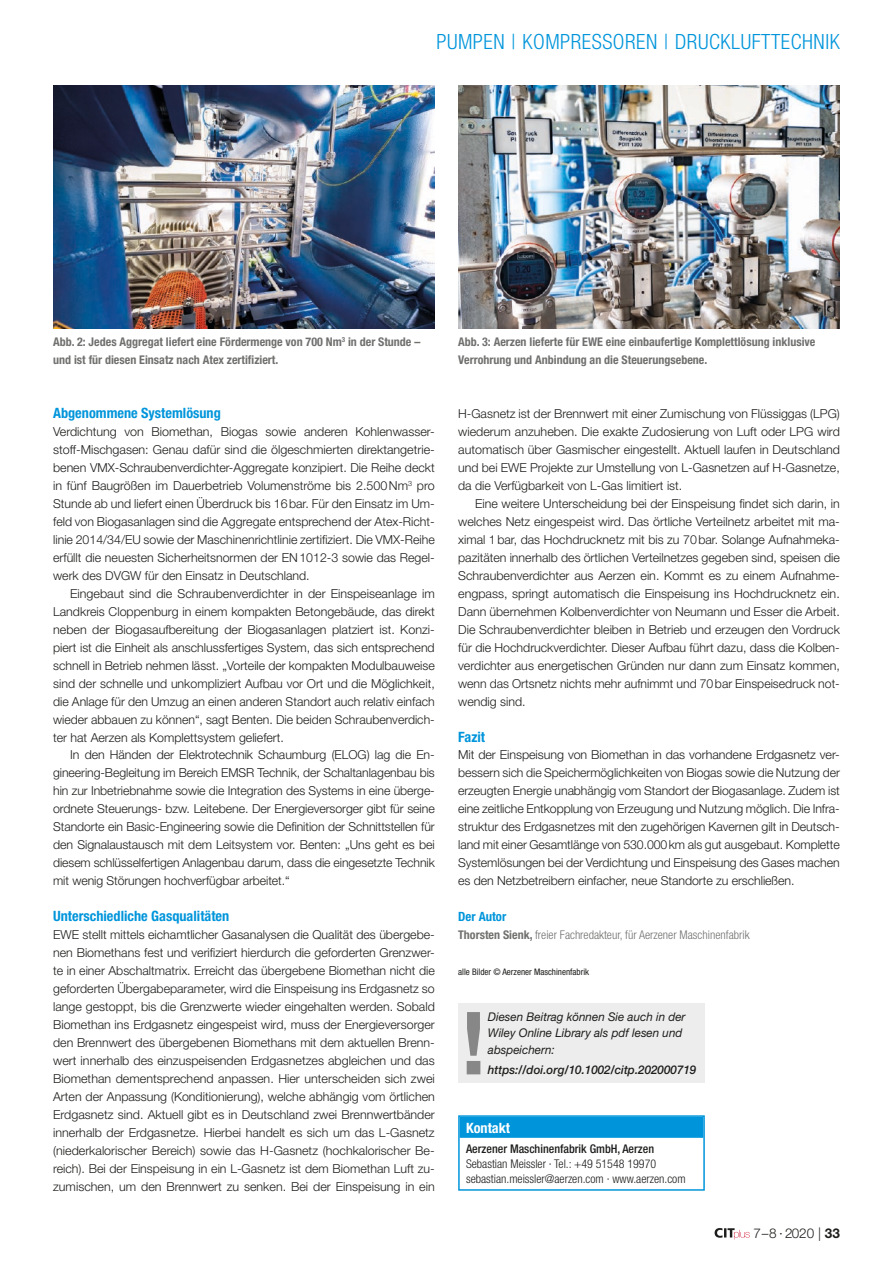
<style>
.page{position:relative;width:893px;height:1263px;background:#fff}
.page>*{position:absolute;margin:0;border:0;box-sizing:border-box;transform-origin:0 0}
.t1{font:300 condensed 21px "Helvetica Neue LT Std";letter-spacing:.025em;color:#0095db}
.t2{font:700 condensed 14.25px "Helvetica Neue LT Std";color:#0095db}
.t3{font:700 condensed 14.25px "Helvetica Neue LT Std";color:#fff}
.t4{font:300 13.5px "Helvetica Neue LT Std";color:#1d1d1b}
.t5{font:700 condensed 12.75px "Helvetica Neue LT Std";color:#0095db}
.t6{font:300 12.3px/18px "Helvetica Neue LT Std";color:#1d1d1b;text-align:justify}
.t7{font:700 condensed 12px/18px "Helvetica Neue LT Std";color:#70706f}
.t8{font:300 condensed 12px/15px "Helvetica Neue LT Std";color:#1d1d1b}
.t9{font:italic 12px/16.5px "Helvetica Neue LT Std";color:#1d1d1b}
.t10{font:300 condensed 12px "Helvetica Neue LT Std";color:#70706f}
.t11{font:italic 500 12px "Helvetica Neue LT Std";color:#1d1d1b}
.t12{font:500 condensed 12px "Helvetica Neue LT Std";color:#1d1d1b}
.t13{font:condensed 9px "Helvetica Neue LT Std";color:#1d1d1b}
.s1{font-weight:700}
</style>
<div class="page">
<div style="left:458px;top:1003px;width:247px;height:80px;background:#ededed"></div>
<svg style="left:467px;top:1012px;width:13px;height:62px"></svg>
<div style="left:460px;top:1117px;width:243px;height:21px;background:#0095db"></div>
<div style="left:458px;top:1115px;width:247px;height:76px;border:2px solid #0095db"></div>
<img style="left:53px;top:85px;width:382px;height:243px">
<img style="left:458px;top:85px;width:382px;height:243px">
<svg style="left:715px;top:1228px;width:35px;height:11px"></svg>
<h1 class="t1" style="left:436px;top:29px;width:399px">Pumpen | Kompressoren | Drucklufttechnik</h1>
<p class="t7" style="left:53px;top:333px;width:369px">Abb. 2: Jedes Aggregat liefert eine Fördermenge von 700 Nm<sup>3</sup> in der Stunde – und ist für diesen Einsatz nach Atex zertifiziert.</p>
<p class="t7" style="left:458px;top:333px;width:359px">Abb. 3: Aerzen lieferte für EWE eine einbaufertige Komplettlösung inklusive<br>Verrohrung und Anbindung an die Steuerungsebene.</p>
<p class="t2" style="left:53px;top:404px;width:169px">Abgenommene Systemlösung</p>
<p class="t6" style="left:53px;top:422px;width:383px">Verdichtung von Biomethan, Biogas sowie anderen Kohlenwasser&shy;stoff-Mischgasen: Genau dafür sind die ölgeschmierten direktangetrie&shy;benen VMX-Schraubenverdichter-Aggregate konzipiert. Die Reihe deckt in fünf Baugrößen im Dauerbetrieb Volumenströme bis 2.500Nm<sup>3</sup> pro Stunde ab und liefert einen Überdruck bis 16bar. Für den Einsatz im Um&shy;feld von Biogasanlagen sind die Aggregate entsprechend der Atex-Richt&shy;linie 2014/34/EU sowie der Maschinenrichtlinie zertifiziert. Die VMX-Reihe erfüllt die neuesten Sicherheitsnormen der EN1012-3 sowie das Regel&shy;werk des DVGW für den Einsatz in Deutschland.</p>
<p class="t6" style="left:53px;top:584px;width:383px;text-indent:17px">Eingebaut sind die Schraubenverdichter in der Einspeiseanlage im Landkreis Cloppenburg in einem kompakten Betongebäude, das direkt neben der Biogasaufbereitung der Biogasanlagen platziert ist. Konzi&shy;piert ist die Einheit als anschlussfertiges System, das sich entsprechend schnell in Betrieb nehmen lässt. „Vorteile der kompakten Modulbauweise sind der schnelle und unkompliziert Aufbau vor Ort und die Möglichkeit, die Anlage für den Umzug an einen anderen Standort auch relativ einfach wieder abbauen zu können“, sagt Benten. Die beiden Schraubenverdich&shy;ter hat Aerzen als Komplettsystem geliefert.</p>
<p class="t6" style="left:53px;top:746px;width:383px;text-indent:17px">In den Händen der Elektrotechnik Schaumburg (ELOG) lag die En&shy;gineering-Begleitung im Bereich EMSR Technik, der Schaltanlagenbau bis hin zur Inbetriebnahme sowie die Integration des Systems in eine überge&shy;ordnete Steuerungs- bzw. Leitebene. Der Energieversorger gibt für seine Standorte ein Basic-Engineering sowie die Definition der Schnittstellen für den Signalaustausch mit dem Leitsystem vor. Benten: „Uns geht es bei diesem schlüsselfertigen Anlagenbau darum, dass die eingesetzte Technik mit wenig Störungen hochverfügbar arbeitet.“</p>
<p class="t2" style="left:53px;top:907px;width:178px">Unterschiedliche Gasqualitäten</p>
<p class="t6" style="left:53px;top:925px;width:383px">EWE stellt mittels eichamtlicher Gasanalysen die Qualität des übergebe&shy;nen Biomethans fest und verifiziert hierdurch die geforderten Grenzwer&shy;te in einer Abschaltmatrix. Erreicht das übergebene Biomethan nicht die geforderten Übergabeparameter, wird die Einspeisung ins Erdgasnetz so lange gestoppt, bis die Grenzwerte wieder eingehalten werden. Sobald Biomethan ins Erdgasnetz eingespeist wird, muss der Energieversorger den Brennwert des übergebenen Biomethans mit dem aktuellen Brenn&shy;wert innerhalb des einzuspeisenden Erdgasnetzes abgleichen und das Biomethan dementsprechend anpassen. Hier unterscheiden sich zwei Arten der Anpassung (Konditionierung), welche abhängig vom örtlichen Erdgasnetz sind. Aktuell gibt es in Deutschland zwei Brennwertbänder innerhalb der Erdgasnetze. Hierbei handelt es sich um das L-Gasnetz (niederkalorischer Bereich) sowie das H-Gasnetz (hochkalorischer Be&shy;reich). Bei der Einspeisung in ein L-Gasnetz ist dem Biomethan Luft zu&shy;zumischen, um den Brennwert zu senken. Bei der Einspeisung in ein</p>
<p class="t6" style="left:458px;top:404px;width:383px">H-Gasnetz ist der Brennwert mit einer Zumischung von Flüssiggas (LPG) wiederum anzuheben. Die exakte Zudosierung von Luft oder LPG wird automatisch über Gasmischer eingestellt. Aktuell laufen in Deutschland und bei EWE Projekte zur Umstellung von L-Gasnetzen auf H-Gasnetze, da die Verfügbarkeit von L-Gas limitiert ist.</p>
<p class="t6" style="left:458px;top:494px;width:383px;text-indent:17px">Eine weitere Unterscheidung bei der Einspeisung findet sich darin, in welches Netz eingespeist wird. Das örtliche Verteilnetz arbeitet mit ma&shy;ximal 1bar, das Hochdrucknetz mit bis zu 70bar. Solange Aufnahmeka&shy;pazitäten innerhalb des örtlichen Verteilnetzes gegeben sind, speisen die Schraubenverdichter aus Aerzen ein. Kommt es zu einem Aufnahme&shy;engpass, springt automatisch die Einspeisung ins Hochdrucknetz ein.<br>Dann übernehmen Kolbenverdichter von Neumann und Esser die Arbeit.<br>Die Schraubenverdichter bleiben in Betrieb und erzeugen den Vordruck für die Hochdruckverdichter. Dieser Aufbau führt dazu, dass die Kolben&shy;verdichter aus energetischen Gründen nur dann zum Einsatz kommen, wenn das Ortsnetz nichts mehr aufnimmt und 70bar Einspeisedruck not&shy;wendig sind.</p>
<p class="t2" style="left:458px;top:728px;width:28px">Fazit</p>
<p class="t6" style="left:458px;top:746px;width:383px">Mit der Einspeisung von Biomethan in das vorhandene Erdgasnetz ver&shy;bessern sich die Speichermöglichkeiten von Biogas sowie die Nutzung der erzeugten Energie unabhängig vom Standort der Biogasanlage. Zudem ist eine zeitliche Entkopplung von Erzeugung und Nutzung möglich. Die Infra&shy;struktur des Erdgasnetzes mit den zugehörigen Kavernen gilt in Deutsch&shy;land mit einer Gesamtlänge von 530.000km als gut ausgebaut. Komplette Systemlösungen bei der Verdichtung und Einspeisung des Gases machen es den Netzbetreibern einfacher, neue Standorte zu erschließen.</p>
<p class="t5" style="left:458px;top:909px;width:50px">Der Autor</p>
<p class="t10" style="left:458px;top:928px;width:293px"><span class="s1">Thorsten Sienk,</span> freier Fachredakteur, für Aerzener Maschinenfabrik</p>
<p class="t13" style="left:458px;top:966px;width:132px">alle Bilder © Aerzener Maschinenfabrik</p>
<p class="t9" style="left:488px;top:1008px;width:199px">Diesen Beitrag können Sie auch in der<br>Wiley Online Library als pdf lesen und abspeichern:</p>
<p class="t11" style="left:488px;top:1063px;width:210px">https://doi.org/10.1002/citp.202000719</p>
<p class="t3" style="left:466px;top:1119px;width:46px">Kontakt</p>
<p class="t12" style="left:466px;top:1141px;width:190px">Aerzener Maschinenfabrik GmbH, Aerzen</p>
<p class="t8" style="left:466px;top:1156px;width:221px">Sebastian Meissler · Tel.: +49 51548 19970 sebastian.meissler@aerzen.com · www.aerzen.com</p>
<p class="t4" style="left:753px;top:1224px;width:88px">7–8 · 2020 | <span class="s1">33</span></p>
</div>
